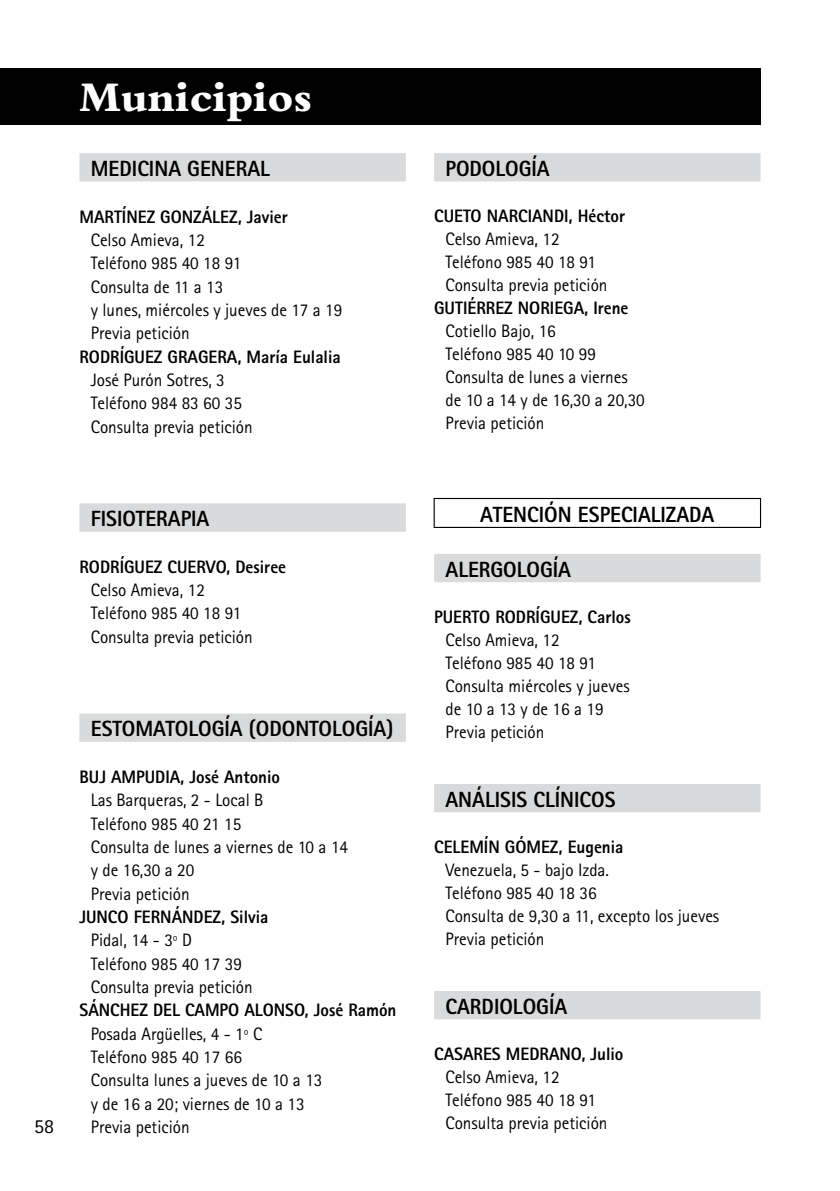
<style>
.page{position:relative;width:840px;height:1191px;background:#fff}
.page>*{position:absolute;margin:0;border:0;box-sizing:border-box;transform-origin:0 0}
.t1{font:800 44px "Bembo Std";color:#fff}
.t2{font:800 22px "Rotis Sans Serif";color:#000;scale:.95 1}
.t3{font:20px "Rotis Sans Serif";color:#000}
.t4{font:18px/23.4px "Rotis Sans Serif";color:#000;scale:.95 1}
.t5{font:800 18px "Rotis Sans Serif";color:#000;scale:.95 1}
</style>
<div class="page">
<div style="left:79px;top:153px;width:326px;height:28px;background:#d9dadb"></div>
<div style="left:79px;top:503px;width:326px;height:29px;background:#d9dadb"></div>
<div style="left:79px;top:713px;width:326px;height:29px;background:#d9dadb"></div>
<div style="left:434px;top:153px;width:326px;height:28px;background:#d9dadb"></div>
<div style="left:434px;top:554px;width:326px;height:28px;background:#d9dadb"></div>
<div style="left:434px;top:784px;width:326px;height:28px;background:#d9dadb"></div>
<div style="left:434px;top:991px;width:326px;height:28px;background:#d9dadb"></div>
<hr style="left:433px;top:498px;width:327px;height:1px;background:#000">
<svg style="left:433px;top:499px;width:1px;height:28px"></svg>
<hr style="left:433px;top:527px;width:327px;height:1px;background:#000">
<div style="left:0;top:68px;width:760px;height:57px;background:#000"></div>
<h1 class="t1" style="left:79px;top:73px;width:234px">Municipios</h1>
<p class="t2" style="left:91px;top:154px;width:190px">MEDICINA GENERAL</p>
<p class="t5" style="left:79px;top:205px;width:221px">MARTÍNEZ GONZÁLEZ, Javier</p>
<p class="t4" style="left:91px;top:228px;width:266px">Celso Amieva, 12<br>Teléfono 985 40 18 91<br>Consulta de 11 a 13<br>y lunes, miércoles y jueves de 17 a 19<br>Previa petición</p>
<p class="t5" style="left:79px;top:345px;width:276px">RODRÍGUEZ GRAGERA, María Eulalia</p>
<p class="t4" style="left:91px;top:368px;width:172px">José Purón Sotres, 3<br>Teléfono 984 83 60 35<br>Consulta previa petición</p>
<p class="t2" style="left:91px;top:504px;width:126px">FISIOTERAPIA</p>
<p class="t5" style="left:79px;top:555px;width:219px">RODRÍGUEZ CUERVO, Desiree</p>
<p class="t4" style="left:91px;top:578px;width:172px">Celso Amieva, 12<br>Teléfono 985 40 18 91<br>Consulta previa petición</p>
<p class="t3" style="left:34px;top:1114px;width:21px">58</p>
<p class="t2" style="left:91px;top:714px;width:320px">ESTOMATOLOGÍA (ODONTOLOGÍA)</p>
<p class="t5" style="left:79px;top:765px;width:212px">BUJ AMPUDIA, José Antonio</p>
<p class="t4" style="left:91px;top:788px;width:272px">Las Barqueras, 2 - Local B<br>Teléfono 985 40 21 15<br>Consulta de lunes a viernes de 10 a 14 y de 16,30 a 20<br>Previa petición</p>
<p class="t5" style="left:79px;top:905px;width:200px">JUNCO FERNÁNDEZ, Silvia</p>
<p class="t4" style="left:91px;top:928px;width:172px">Pidal, 14 - 3º D<br>Teléfono 985 40 17 39<br>Consulta previa petición</p>
<p class="t5" style="left:79px;top:998px;width:335px">SÁNCHEZ DEL CAMPO ALONSO, José Ramón</p>
<p class="t4" style="left:91px;top:1021px;width:245px">Posada Argüelles, 4 - 1º C<br>Teléfono 985 40 17 66<br>Consulta lunes a jueves de 10 a 13 y de 16 a 20; viernes de 10 a 13<br>Previa petición</p>
<p class="t2" style="left:445px;top:154px;width:111px">PODOLOGÍA</p>
<p class="t5" style="left:434px;top:204px;width:202px">CUETO NARCIANDI, Héctor</p>
<p class="t4" style="left:445px;top:227px;width:172px">Celso Amieva, 12<br>Teléfono 985 40 18 91<br>Consulta previa petición</p>
<p class="t5" style="left:434px;top:296px;width:206px">GUTIÉRREZ NORIEGA, Irene</p>
<p class="t4" style="left:445px;top:319px;width:211px">Cotiello Bajo, 16<br>Teléfono 985 40 10 99<br>Consulta de lunes a viernes de 10 a 14 y de 16,30 a 20,30<br>Previa petición</p>
<p class="t2" style="left:480px;top:500px;width:248px">ATENCIÓN ESPECIALIZADA</p>
<p class="t2" style="left:445px;top:555px;width:133px">ALERGOLOGÍA</p>
<p class="t5" style="left:434px;top:605px;width:208px">PUERTO RODRÍGUEZ, Carlos</p>
<p class="t4" style="left:445px;top:628px;width:195px">Celso Amieva, 12<br>Teléfono 985 40 18 91<br>Consulta miércoles y jueves de 10 a 13 y de 16 a 19<br>Previa petición</p>
<p class="t2" style="left:445px;top:785px;width:180px">ANÁLISIS CLÍNICOS</p>
<p class="t5" style="left:434px;top:835px;width:201px">CELEMÍN GÓMEZ, Eugenia</p>
<p class="t4" style="left:445px;top:858px;width:289px">Venezuela, 5 - bajo Izda.<br>Teléfono 985 40 18 36<br>Consulta de 9,30 a 11, excepto los jueves<br>Previa petición</p>
<p class="t2" style="left:445px;top:992px;width:129px">CARDIOLOGÍA</p>
<p class="t5" style="left:434px;top:1042px;width:201px">CASARES MEDRANO, Julio</p>
<p class="t4" style="left:445px;top:1065px;width:172px">Celso Amieva, 12<br>Teléfono 985 40 18 91<br>Consulta previa petición</p>
</div>
